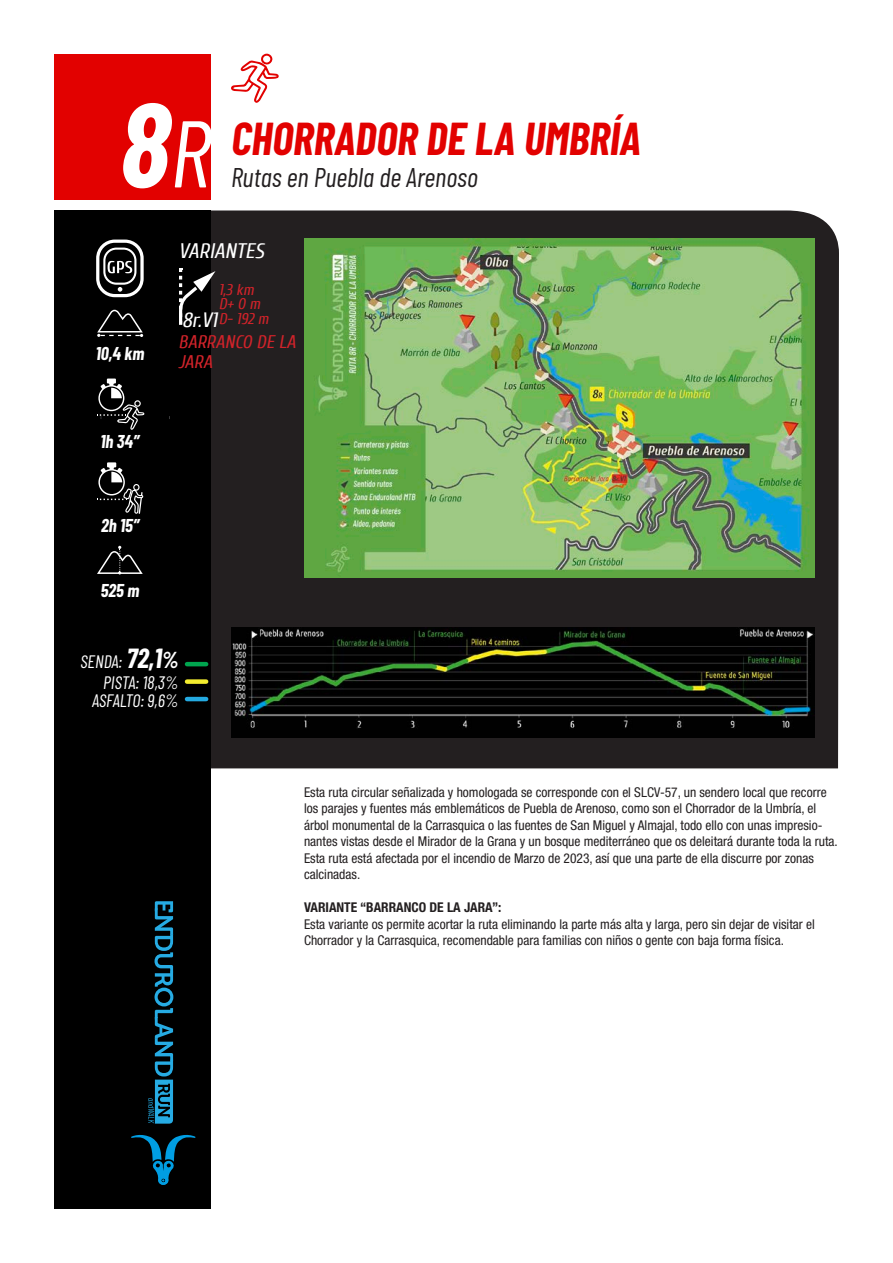
<style>
.page{position:relative;width:893px;height:1263px;background:#fff}
.page>*{position:absolute;margin:0;border:0;box-sizing:border-box;transform-origin:0 0}
.t1{font:italic 700 118.5px "Barlow Condensed";color:#fff}
.t2{font:italic 700 45px "Barlow Condensed";color:#e20100}
.t3{font:italic 27px "Barlow Condensed";color:#231f20}
.Subtitol{font:italic 21px "Cuprum";color:#fff}
.Subtitol-2{font:italic 20.7px "Cuprum";color:#fff}
.Subtitol-3{font:italic 18.3px/19.5px "Cuprum";color:#d1232a}
.Subtitol-4{font:italic 700 18.15px "Barlow Condensed";color:#fff}
.Subtitol-5{font:italic 18px "Barlow Condensed";letter-spacing:-.005em;color:#fff}
.Subtitol-6{font:italic 18px "Barlow Condensed";letter-spacing:-.025em;color:#fff}
.Subtitol-7{font:italic 15.6px "Cuprum";color:#d1232a}
.Vinyeta{font:condensed 13.5px/16.5px "Helvetica Neue LT Std";color:#231f20}
.COntinguts{font:condensed 13.5px/16.5px "Helvetica Neue LT Std";color:#231f20}
.COntinguts-2{font:700 condensed 13.5px "Helvetica Neue LT Std";color:#231f20}
.s1{font-weight:400;font-size:94.5px}
.s2{font-weight:700;font-size:27px}
.s3{font-weight:700;font-size:22.5px}
</style>
<div class="page">
<div style="left:211px;top:210px;width:628px;height:558px;background:#231f20"></div>
<div style="left:54px;top:54px;width:157px;height:145px;background:#e20100"></div>
<div style="left:54px;top:210px;width:157px;height:999px;background:#000"></div>
<hr style="left:187px;top:662px;width:19px;height:4px;background:#00a54f">
<div style="left:187px;top:679px;width:19px;height:5px;background:#f4ed2f"></div>
<hr style="left:187px;top:697px;width:19px;height:4px;background:#24aae1">
<img style="left:304px;top:239px;width:510px;height:339px">
<img style="left:231px;top:627px;width:583px;height:111px">
<svg style="left:231px;top:54px;width:48px;height:49px"></svg>
<svg style="left:96px;top:240px;width:48px;height:57px"></svg>
<svg style="left:97px;top:310px;width:46px;height:27px"></svg>
<svg style="left:97px;top:546px;width:46px;height:28px"></svg>
<svg style="left:97px;top:379px;width:47px;height:51px"></svg>
<svg style="left:97px;top:462px;width:46px;height:52px"></svg>
<svg style="left:131px;top:1134px;width:65px;height:51px"></svg>
<svg style="left:148px;top:901px;width:25px;height:223px"></svg>
<svg style="left:179px;top:268px;width:37px;height:57px"></svg>
<p class="t1" style="left:119px;top:61px;width:93px">8<span class="s1">R</span></p>
<p class="t2" style="left:231px;top:107px;width:411px">CHORRADOR DE LA UMBRÍA</p>
<p class="t3" style="left:231px;top:158px;width:248px">Rutas en Puebla de Arenoso</p>
<p class="Subtitol-4" style="left:96px;top:340px;width:50px">10,4 km</p>
<p class="Subtitol-4" style="left:101px;top:428px;width:40px">1h 34”</p>
<p class="Subtitol-4" style="left:101px;top:512px;width:39px">2h 15”</p>
<p class="Subtitol-4" style="left:101px;top:577px;width:40px">525 m</p>
<p class="Subtitol" style="left:179px;top:239px;width:87px">VARIANTES</p>
<p class="Subtitol-7" style="left:219px;top:281px;width:37px">1,3 km</p>
<p class="Subtitol-7" style="left:219px;top:295px;width:43px">D+ 0 m</p>
<p class="Subtitol-7" style="left:219px;top:310px;width:51px">D- 192 m</p>
<p class="Subtitol-3" style="left:179px;top:333px;width:119px">BARRANCO DE LA<br>JARA</p>
<p class="Subtitol-2" style="left:182px;top:308px;width:37px">8r.V1</p>
<p class="Subtitol-5" style="left:81px;top:649px;width:100px">SENDA: <span class="s2">72,1</span><span class="s3">%</span></p>
<p class="Subtitol-5" style="left:103px;top:669px;width:77px">PISTA: 18,3%</p>
<p class="Subtitol-6" style="left:92px;top:688px;width:88px">ASFALTO: 9,6%</p>
<p class="Vinyeta" style="left:304px;top:784px;width:535px">Esta ruta circular señalizada y homologada se corresponde con el SLCV-57, un sendero local que recorre los parajes y fuentes más emblemáticos de Puebla de Arenoso, como son el Chorrador de la Umbría, el árbol monumental de la Carrasquica o las fuentes de San Miguel y Almajal, todo ello con unas impresio&shy;nantes vistas desde el Mirador de la Grana y un bosque mediterráneo que os deleitará durante toda la ruta.<br>Esta ruta está afectada por el incendio de Marzo de 2023, así que una parte de ella discurre por zonas calcinadas.</p>
<p class="COntinguts-2" style="left:304px;top:899px;width:199px">VARIANTE “BARRANCO DE LA JARA”:</p>
<p class="COntinguts" style="left:304px;top:916px;width:512px">Esta variante os permite acortar la ruta eliminando la parte más alta y larga, pero sin dejar de visitar el<br>Chorrador y la Carrasquica, recomendable para familias con niños o gente con baja forma física.</p>
</div>
